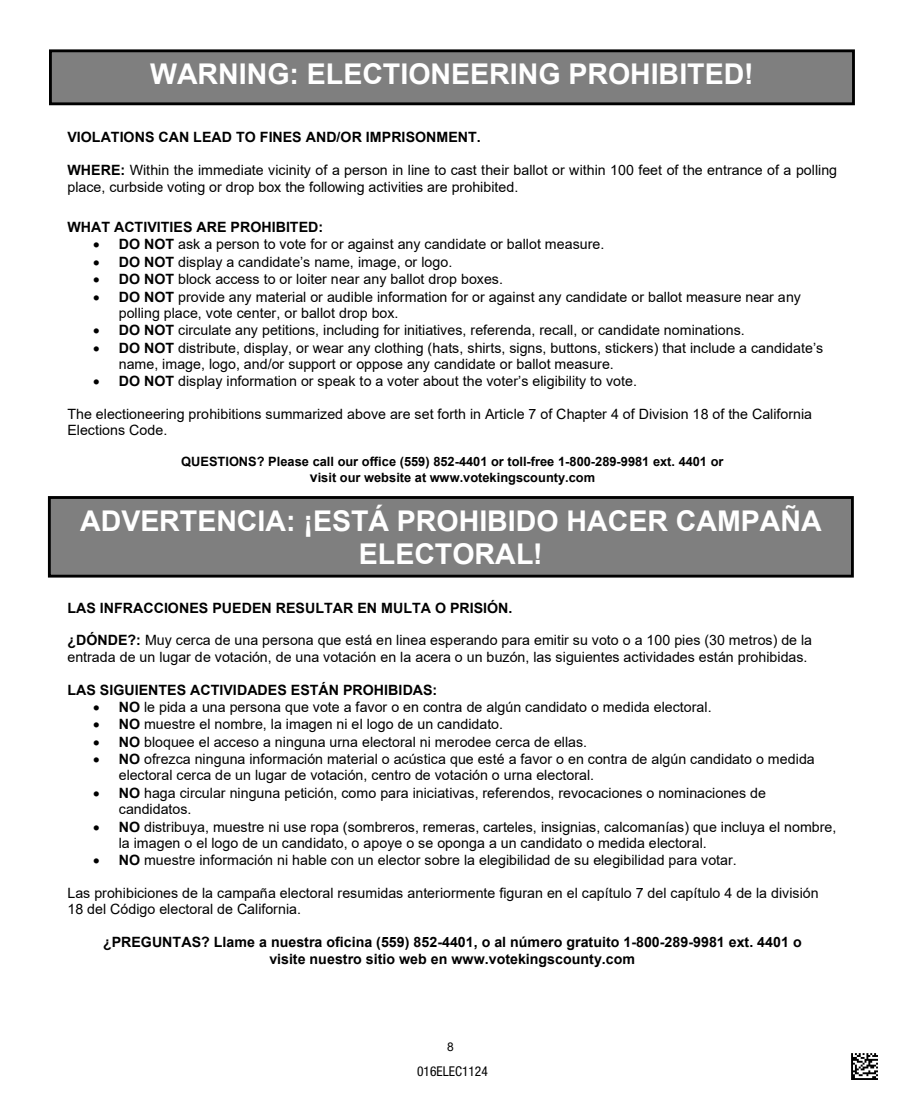
<style>
.page{position:relative;width:905px;height:1107px;background:#fff}
.page>*{position:absolute;margin:0;border:0;box-sizing:border-box;transform-origin:0 0}
.t1{font:700 28.5px/32.8px "Arial";color:#fff;text-align:center}
.t2{font:14.25px/16.4px "Arial";color:#000}
.t3{font:700 14.25px/16.4px "Arial";color:#000;text-align:center}
.t4{font:condensed 13.5px "Helvetica Neue LT Std";color:#000}
.t5{font:700 12.9px/16px "Arial";letter-spacing:.005em;color:#000;text-align:center}
.t6{font:12px "Arial";color:#000}
.s1{font-weight:700}
.s2{font-size:14.25px}
</style>
<div class="page">
<div style="left:50px;top:51px;width:803px;height:53px;background:#7f7f7f"></div>
<div style="left:49px;top:49px;width:805px;height:56px;border:3px solid #000"></div>
<div style="left:49px;top:497px;width:803px;height:79px;background:#7f7f7f"></div>
<div style="left:48px;top:496px;width:805px;height:82px;border:3px solid #000"></div>
<svg style="left:851px;top:1053px;width:27px;height:25px"></svg>
<hr style="left:851px;top:1078px;width:27px;height:2px;background:#000">
<h1 class="t1" style="left:150px;top:58px;width:605px">WARNING: ELECTIONEERING PROHIBITED!</h1>
<p class="t3" style="left:68px;top:129px;width:415px">VIOLATIONS CAN LEAD TO FINES AND/OR IMPRISONMENT.</p>
<p class="t2" style="left:67px;top:162px;width:771px"><span class="s1">WHERE:</span> Within the immediate vicinity of a person in line to cast their ballot or within 100 feet of the entrance of a polling place, curbside voting or drop box the following activities are prohibited.</p>
<p class="t3" style="left:68px;top:219px;width:257px">WHAT ACTIVITIES ARE PROHIBITED:</p>
<p class="t2" style="left:93px;top:236px;width:512px">• <span class="s1">DO NOT</span> ask a person to vote for or against any candidate or ballot measure.</p>
<p class="t2" style="left:93px;top:254px;width:360px">• <span class="s1">DO NOT</span> display a candidate’s name, image, or logo.</p>
<p class="t2" style="left:93px;top:271px;width:411px">• <span class="s1">DO NOT</span> block access to or loiter near any ballot drop boxes.</p>
<p class="t2" style="left:119px;top:288px;width:683px;text-indent:-26px">• <span class="s1">DO NOT</span> provide any material or audible information for or against any candidate or ballot measure near any polling place, vote center, or ballot drop box.</p>
<p class="t2" style="left:93px;top:322px;width:653px">• <span class="s1">DO NOT</span> circulate any petitions, including for initiatives, referenda, recall, or candidate nominations.</p>
<p class="t2" style="left:119px;top:339px;width:705px;text-indent:-26px">• <span class="s1">DO NOT</span> distribute, display, or wear any clothing (hats, shirts, signs, buttons, stickers) that include a candidate’s name, image, logo, and/or support or oppose any candidate or ballot measure.</p>
<p class="t2" style="left:93px;top:373px;width:545px">• <span class="s1">DO NOT</span> display information or speak to a voter about the voter’s eligibility to vote.</p>
<p class="t2" style="left:68px;top:406px;width:746px">The electioneering prohibitions summarized above are set forth in Article 7 of Chapter 4 of Division 18 of the California<br>Elections Code.</p>
<p class="t5" style="left:181px;top:454px;width:543px">QUESTIONS? Please call our office (559) 852-4401 or toll-free 1-800-289-9981 ext. 4401 or <span class="s2">v</span>isit our website at www.votekingscounty.com</p>
<h1 class="t1" style="left:80px;top:505px;width:743px">ADVERTENCIA: ¡ESTÁ PROHIBIDO HACER CAMPAÑA<br>ELECTORAL!</h1>
<p class="t3" style="left:68px;top:600px;width:446px">LAS INFRACCIONES PUEDEN RESULTAR EN MULTA O PRISIÓN.</p>
<p class="t2" style="left:68px;top:632px;width:746px"><span class="s1">¿DÓNDE?:</span> Muy cerca de una persona que está en linea esperando para emitir su voto o a 100 pies (30 metros) de la entrada de un lugar de votación, de una votación en la acera o un buzón, las siguientes actividades están prohibidas.</p>
<p class="t3" style="left:68px;top:682px;width:371px">LAS SIGUIENTES ACTIVIDADES ESTÁN PROHIBIDAS:</p>
<p class="t2" style="left:93px;top:699px;width:620px">• <span class="s1">NO</span> le pida a una persona que vote a favor o en contra de algún candidato o medida electoral.</p>
<p class="t2" style="left:93px;top:716px;width:411px">• <span class="s1">NO</span> muestre el nombre, la imagen ni el logo de un candidato.</p>
<p class="t2" style="left:93px;top:734px;width:495px">• <span class="s1">NO</span> bloquee el acceso a ninguna urna electoral ni merodee cerca de ellas.</p>
<p class="t2" style="left:119px;top:751px;width:697px;text-indent:-26px">• <span class="s1">NO</span> ofrezca ninguna información material o acústica que esté a favor o en contra de algún candidato o medida electoral cerca de un lugar de votación, centro de votación o urna electoral.</p>
<p class="t2" style="left:119px;top:785px;width:648px;text-indent:-26px">• <span class="s1">NO</span> haga circular ninguna petición, como para iniciativas, referendos, revocaciones o nominaciones de candidatos.</p>
<p class="t2" style="left:119px;top:819px;width:719px;text-indent:-26px">• <span class="s1">NO</span> distribuya, muestre ni use ropa (sombreros, remeras, carteles, insignias, calcomanías) que incluya el nombre, la imagen o el logo de un candidato, o apoye o se oponga a un candidato o medida electoral.</p>
<p class="t2" style="left:93px;top:852px;width:645px">• <span class="s1">NO</span> muestre información ni hable con un elector sobre la elegibilidad de su elegibilidad para votar.</p>
<p class="t2" style="left:67px;top:885px;width:752px">Las prohibiciones de la campaña electoral resumidas anteriormente figuran en el capítulo 7 del capítulo 4 de la división<br>18 del Código electoral de California.</p>
<p class="t3" style="left:103px;top:934px;width:700px">¿PREGUNTAS? Llame a nuestra oficina (559) 852-4401, o al número gratuito 1-800-289-9981 ext. 4401 o visite nuestro sitio web en www.votekingscounty.com</p>
<p class="t6" style="left:447px;top:1039px;width:8px">8</p>
<p class="t4" style="left:417px;top:1064px;width:72px">016ELEC1124</p>
</div>
